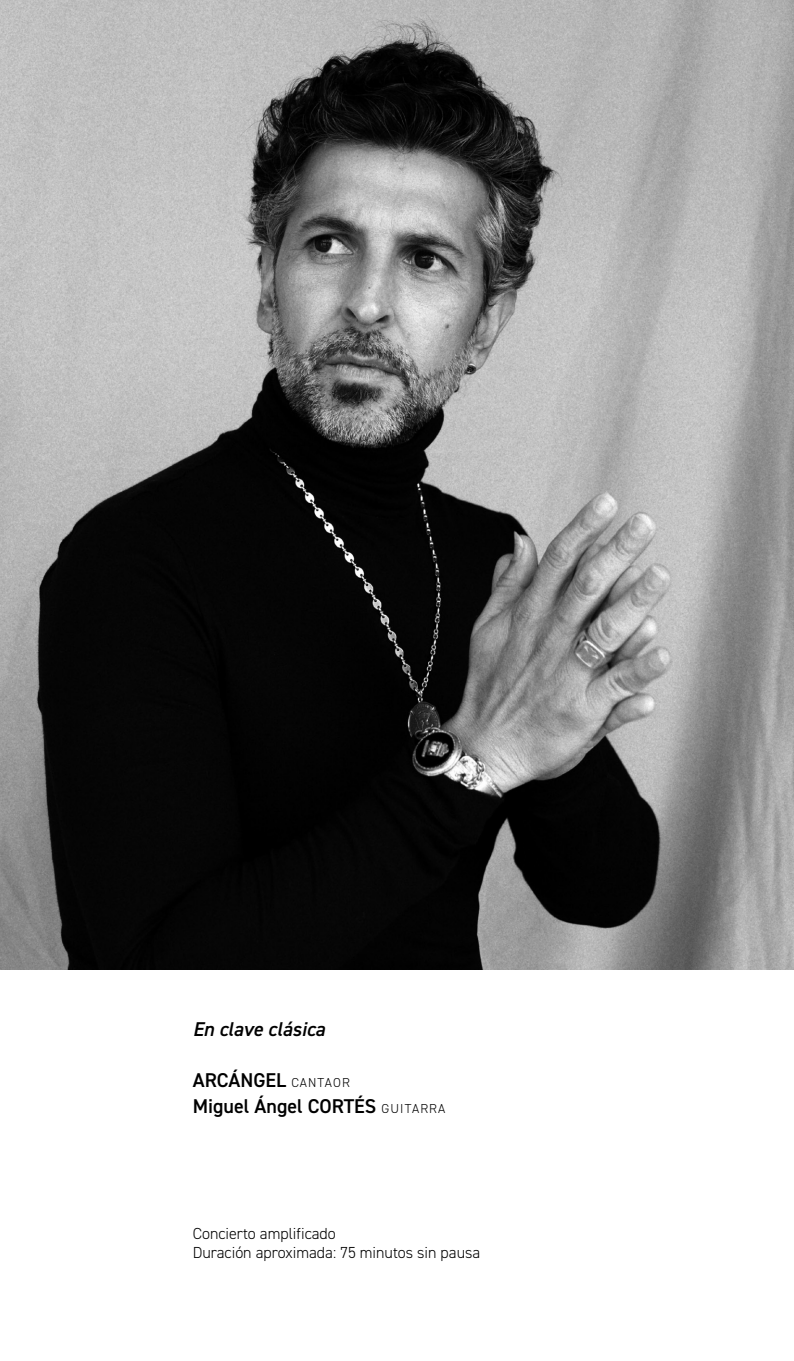
<style>
.page{position:relative;width:794px;height:1361px;background:#fff}
.page>*{position:absolute;margin:0;border:0;box-sizing:border-box;transform-origin:0 0}
.t1{font:600 20px/25.4px "DIN2014";color:#000}
.t2{font:italic 600 20px "DIN2014";color:#000}
.t3{font:300 16px/19.2px "DIN2014";color:#000}
.s1{font-weight:300;font-size:13px}
</style>
<div class="page">
<img style="left:0;top:0;width:794px;height:969px">
<p class="t2" style="left:193px;top:1016px;width:134px">En clave clásica</p>
<p class="t1" style="left:193px;top:1067px;width:254px">ARCÁNGEL <span class="s1">CANTAOR<br></span>Miguel Ángel CORTÉS <span class="s1">GUITARRA</span></p>
<p class="t3" style="left:193px;top:1224px;width:289px">Concierto amplificado<br>Duración aproximada: 75 minutos sin pausa</p>
</div>
